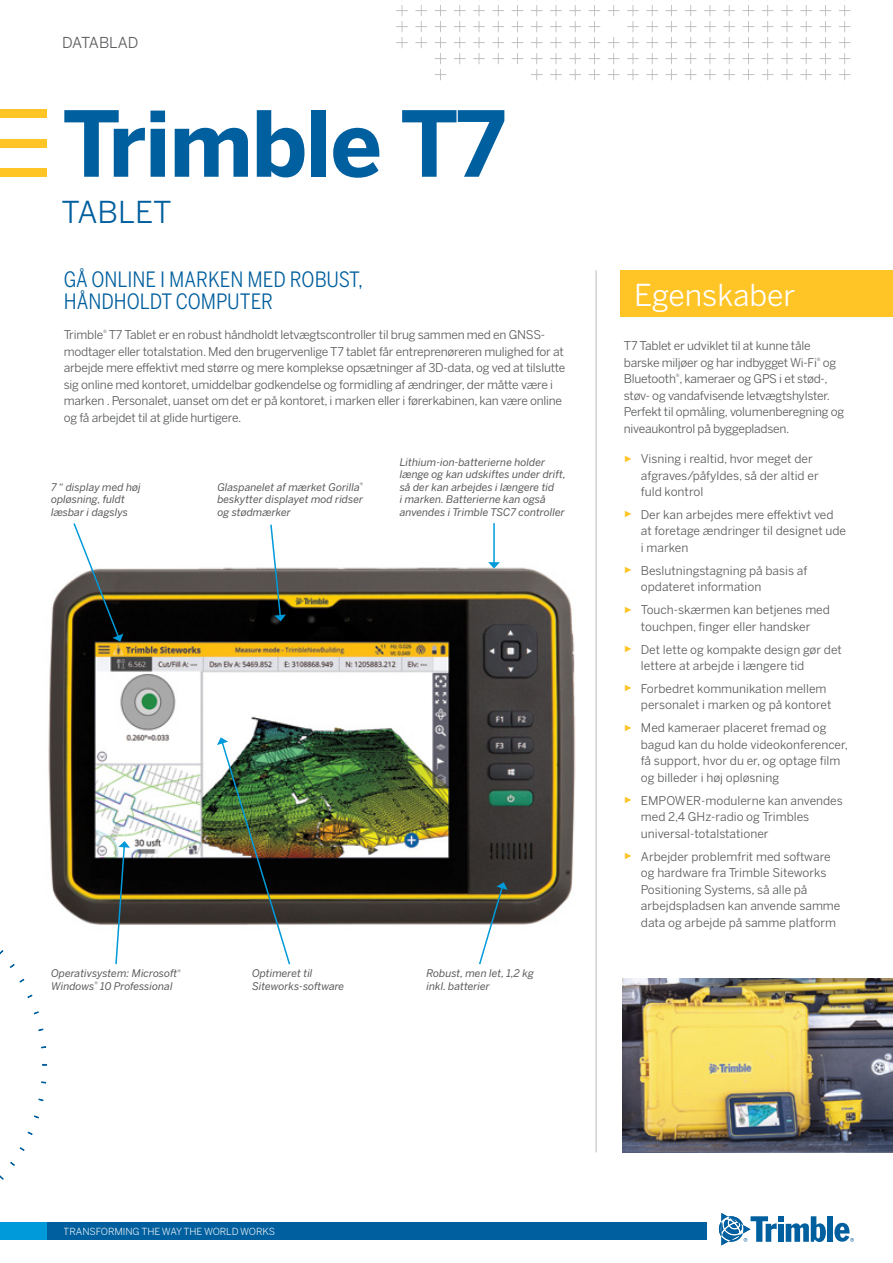
<style>
.page{position:relative;width:893px;height:1263px;background:#fff}
.page>*{position:absolute;margin:0;border:0;box-sizing:border-box;transform-origin:0 0}
.t1{font:700 90px "Benton Sans";letter-spacing:-.02em;color:#005f9e}
.t2{font:30px "Benton Sans";color:#fff}
.t3{font:30px "Benton Sans";color:#005f9e}
.t4{font:21px/22.5px "Benton Sans Condensed";color:#005f9e}
.t5{font:15px "Benton Sans";color:#58595b}
.t6{font:12px/16.5px "Benton Sans";color:#58595b}
.t7{font:12px/16.5px "Benton Sans";letter-spacing:-.02em;color:#58595b}
.t8{font:italic 10.5px/12.6px "Benton Sans";color:#58595b}
.t9{font:9.75px "Benton Sans";letter-spacing:-.01em;color:#fff}
.s1{font-family:"Arial";font-size:9px;color:#ffc425}
</style>
<div class="page">
<svg style="left:396px;top:0;width:454px;height:80px"></svg>
<div style="left:0;top:110px;width:47px;height:8px;background:#ffc425"></div>
<div style="left:0;top:139px;width:47px;height:8px;background:#ffc425"></div>
<div style="left:0;top:168px;width:47px;height:8px;background:#ffc425"></div>
<div style="left:827px;top:1216px;width:6px;height:26px;background:#005f9e"></div>
<svg style="left:719px;top:1213px;width:107px;height:32px"></svg>
<svg style="left:834px;top:1223px;width:20px;height:19px"></svg>
<div style="left:0;top:1222px;width:704px;height:17px;background:#009ada"></div>
<div style="left:47px;top:1222px;width:659px;height:17px;background:#005f9e"></div>
<div style="left:621px;top:270px;width:272px;height:47px;background:#ffc425"></div>
<hr style="left:595px;top:270px;width:2px;height:882px;background:#d2d1d1">
<svg style="left:41px;top:1081px;width:5px;height:3px"></svg>
<svg style="left:38px;top:1098px;width:6px;height:3px"></svg>
<svg style="left:34px;top:1115px;width:5px;height:4px"></svg>
<svg style="left:27px;top:1131px;width:6px;height:4px"></svg>
<svg style="left:19px;top:1147px;width:6px;height:4px"></svg>
<svg style="left:10px;top:1161px;width:5px;height:5px"></svg>
<svg style="left:0;top:950px;width:4px;height:5px"></svg>
<svg style="left:10px;top:963px;width:5px;height:5px"></svg>
<svg style="left:19px;top:978px;width:6px;height:5px"></svg>
<svg style="left:27px;top:994px;width:6px;height:4px"></svg>
<svg style="left:34px;top:1011px;width:5px;height:3px"></svg>
<svg style="left:38px;top:1028px;width:6px;height:3px"></svg>
<img style="left:48px;top:567px;width:528px;height:358px">
<svg style="left:269px;top:524px;width:17px;height:97px"></svg>
<hr style="left:493px;top:523px;width:2px;height:40px;background:#009ada">
<svg style="left:488px;top:562px;width:12px;height:6px"></svg>
<svg style="left:72px;top:523px;width:51px;height:119px"></svg>
<svg style="left:114px;top:841px;width:16px;height:124px"></svg>
<img style="left:217px;top:737px;width:74px;height:228px">
<svg style="left:478px;top:882px;width:30px;height:83px"></svg>
<img style="left:623px;top:978px;width:270px;height:174px">
<p class="t5" style="left:62px;top:34px;width:78px">DATABLAD</p>
<h1 class="t1" style="left:62px;top:87px;width:444px">Trimble T7</h1>
<h2 class="t3" style="left:62px;top:195px;width:112px">TABLET</h2>
<h3 class="t4" style="left:64px;top:268px;width:301px">GÅ ONLINE I MARKEN MED ROBUST,<br>HÅNDHOLDT COMPUTER</h3>
<p class="t7" style="left:64px;top:327px;width:503px">Trimble<sup>®</sup> T7 Tablet er en robust håndholdt letvægtscontroller til brug sammen med en GNSS&shy;modtager eller totalstation. Med den brugervenlige T7 tablet får entreprenøreren mulighed for at arbejde mere effektivt med større og mere komplekse opsætninger af 3D-data, og ved at tilslutte sig online med kontoret, umiddelbar godkendelse og formidling af ændringer, der måtte være i marken . Personalet, uanset om det er på kontoret, i marken eller i førerkabinen, kan være online og få arbejdet til at glide hurtigere.</p>
<p class="t8" style="left:51px;top:481px;width:91px">7 “ display med høj opløsning, fuldt læsbar i dagslys</p>
<p class="t8" style="left:217px;top:481px;width:147px;text-align:justify">Glaspanelet af mærket Gorilla<sup>® </sup>beskytter displayet mod ridser og stødmærker</p>
<p class="t8" style="left:400px;top:456px;width:168px">Lithium-ion-batterierne holder længe og kan udskiftes under drift, så der kan arbejdes i længere tid<br>i marken. Batterierne kan også anvendes i Trimble TSC7 controller</p>
<p class="t8" style="left:51px;top:967px;width:131px">Operativsystem: Microsoft<sup>®<br></sup>Windows<sup>®</sup> 10 Professional</p>
<p class="t8" style="left:426px;top:967px;width:109px">Robust, men let, 1,2 kg inkl. batterier</p>
<p class="t8" style="left:252px;top:967px;width:94px">Optimeret til<br>Siteworks-software</p>
<h2 class="t2" style="left:634px;top:277px;width:163px">Egenskaber</h2>
<p class="t7" style="left:624px;top:338px;width:222px">T7 Tablet er udviklet til at kunne tåle barske miljøer og har indbygget Wi-Fi<sup>®</sup> og Bluetooth<sup>®</sup>, kameraer og GPS i et stød-, støv- og vandafvisende letvægtshylster.<br>Perfekt til opmåling, volumenberegning og niveaukontrol på byggepladsen.</p>
<p class="t6" style="left:641px;top:450px;width:179px;text-indent:-17px"><span class="s1">►</span> Visning i realtid, hvor meget der afgraves/påfyldes, så der altid er fuld kontrol</p>
<p class="t6" style="left:641px;top:506px;width:207px;text-indent:-17px"><span class="s1">►</span> Der kan arbejdes mere effektivt ved at foretage ændringer til designet ude i marken</p>
<p class="t6" style="left:641px;top:562px;width:168px;text-indent:-17px"><span class="s1">►</span> Beslutningstagning på basis af opdateret information</p>
<p class="t6" style="left:624px;top:602px;width:208px;text-align:center"><span class="s1">►</span> Touch-skærmen kan betjenes med touchpen, finger eller handsker</p>
<p class="t6" style="left:641px;top:641px;width:203px;text-indent:-17px"><span class="s1">►</span> Det lette og kompakte design gør det lettere at arbejde i længere tid</p>
<p class="t6" style="left:641px;top:680px;width:192px;text-indent:-17px"><span class="s1">►</span> Forbedret kommunikation mellem personalet i marken og på kontoret</p>
<p class="t6" style="left:641px;top:720px;width:209px;text-indent:-17px"><span class="s1">►</span> Med kameraer placeret fremad og bagud kan du holde videokonferencer, få support, hvor du er, og optage film og billeder i høj opløsning</p>
<p class="t6" style="left:641px;top:792px;width:203px;text-indent:-17px"><span class="s1">►</span> EMPOWER-modulerne kan anvendes med 2,4 GHz-radio og Trimbles universal-totalstationer</p>
<p class="t6" style="left:641px;top:848px;width:201px;text-indent:-17px"><span class="s1">►</span> Arbejder problemfrit med software og hardware fra Trimble Siteworks Positioning Systems, så alle på arbejdspladsen kan anvende samme data og arbejde på samme platform</p>
<p class="t9" style="left:64px;top:1225px;width:213px">TRANSFORMING THE WAY THE WORLD WORKS</p>
</div>
